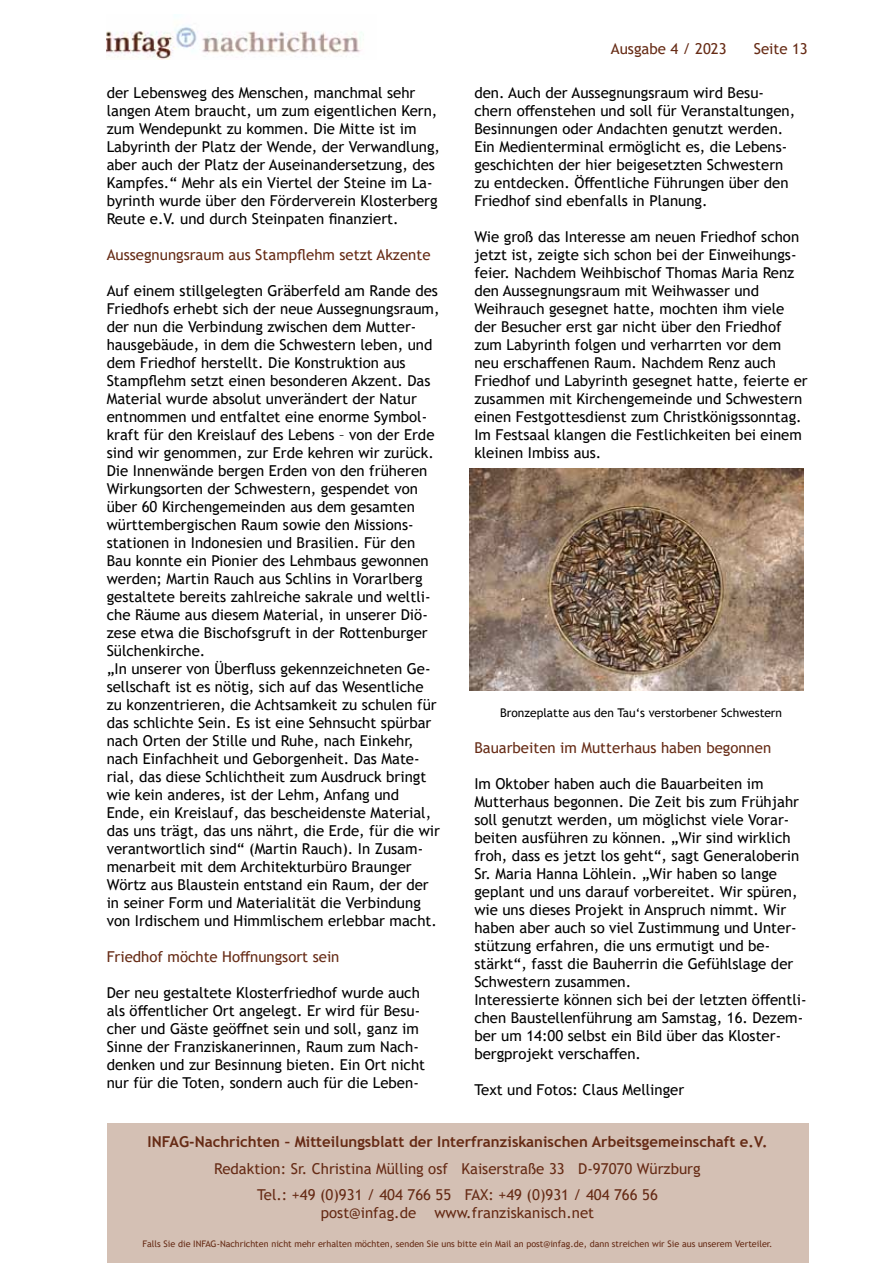
<style>
.page{position:relative;width:893px;height:1263px;background:#fff}
.page>*{position:absolute;margin:0;border:0;box-sizing:border-box;transform-origin:0 0}
.t1{font:15px/18px "Trebuchet MS";color:#000}
.t2{font:15px/26.5px "Trebuchet MS";color:#662b15;text-align:center}
.t3{font:700 15px "Trebuchet MS";color:#662b15}
.t4{font:12px "Trebuchet MS";color:#000}
.t5{font:9px "Trebuchet MS";color:#662b15}
</style>
<div class="page">
<img style="left:106px;top:26px;width:258px;height:34px">
<img style="left:469px;top:468px;width:334px;height:222px">
<div style="left:107px;top:1123px;width:701px;height:140px;background:#d4c0b4"></div>
<p class="t2" style="left:611px;top:35px;width:117px">Ausgabe 4 / 2023</p>
<p class="t2" style="left:754px;top:35px;width:56px">Seite 13</p>
<p class="t1" style="left:107px;top:84px;width:335px">der Lebensweg des Menschen, manchmal sehr langen Atem braucht, um zum eigentlichen Kern, zum Wendepunkt zu kommen. Die Mitte ist im Labyrinth der Platz der Wende, der Verwandlung, aber auch der Platz der Auseinandersetzung, des Kampfes.“ Mehr als ein Viertel der Steine im La&shy;byrinth wurde über den Förderverein Klosterberg Reute e.V. und durch Steinpaten finanziert.</p>
<p class="t2" style="left:107px;top:241px;width:325px">Aussegnungsraum aus Stampflehm setzt Akzente</p>
<p class="t1" style="left:107px;top:282px;width:335px">Auf einem stillgelegten Gräberfeld am Rande des Friedhofs erhebt sich der neue Aussegnungsraum, der nun die Verbindung zwischen dem Mutter&shy;hausgebäude, in dem die Schwestern leben, und dem Friedhof herstellt. Die Konstruktion aus Stampflehm setzt einen besonderen Akzent. Das Material wurde absolut unverändert der Natur entnommen und entfaltet eine enorme Symbol&shy;kraft für den Kreislauf des Lebens – von der Erde sind wir genommen, zur Erde kehren wir zurück.<br>Die Innenwände bergen Erden von den früheren Wirkungsorten der Schwestern, gespendet von über 60 Kirchengemeinden aus dem gesamten württembergischen Raum sowie den Missions&shy;stationen in Indonesien und Brasilien. Für den Bau konnte ein Pionier des Lehmbaus gewonnen werden; Martin Rauch aus Schlins in Vorarlberg gestaltete bereits zahlreiche sakrale und weltli&shy;che Räume aus diesem Material, in unserer Diö&shy;zese etwa die Bischofsgruft in der Rottenburger Sülchenkirche.<br>„In unserer von Überfluss gekennzeichneten Ge&shy;sellschaft ist es nötig, sich auf das Wesentliche zu konzentrieren, die Achtsamkeit zu schulen für das schlichte Sein. Es ist eine Sehnsucht spürbar nach Orten der Stille und Ruhe, nach Einkehr, nach Einfachheit und Geborgenheit. Das Mate&shy;rial, das diese Schlichtheit zum Ausdruck bringt wie kein anderes, ist der Lehm, Anfang und Ende, ein Kreislauf, das bescheidenste Material, das uns trägt, das uns nährt, die Erde, für die wir verantwortlich sind“ (Martin Rauch). In Zusam&shy;menarbeit mit dem Architekturbüro Braunger Wörtz aus Blaustein entstand ein Raum, der der in seiner Form und Materialität die Verbindung von Irdischem und Himmlischem erlebbar macht.</p>
<p class="t2" style="left:107px;top:943px;width:234px">Friedhof möchte Hoffnungsort sein</p>
<p class="t1" style="left:107px;top:984px;width:320px">Der neu gestaltete Klosterfriedhof wurde auch als öffentlicher Ort angelegt. Er wird für Besu&shy;cher und Gäste geöffnet sein und soll, ganz im Sinne der Franziskanerinnen, Raum zum Nach&shy;denken und zur Besinnung bieten. Ein Ort nicht nur für die Toten, sondern auch für die Leben-</p>
<p class="t1" style="left:474px;top:84px;width:322px">den. Auch der Aussegnungsraum wird Besu&shy;chern offenstehen und soll für Veranstaltungen, Besinnungen oder Andachten genutzt werden.<br>Ein Medienterminal ermöglicht es, die Lebens&shy;geschichten der hier beigesetzten Schwestern zu entdecken. Öffentliche Führungen über den Friedhof sind ebenfalls in Planung.</p>
<p class="t1" style="left:474px;top:228px;width:335px">Wie groß das Interesse am neuen Friedhof schon jetzt ist, zeigte sich schon bei der Einweihungs&shy;feier. Nachdem Weihbischof Thomas Maria Renz den Aussegnungsraum mit Weihwasser und Weihrauch gesegnet hatte, mochten ihm viele der Besucher erst gar nicht über den Friedhof zum Labyrinth folgen und verharrten vor dem neu erschaffenen Raum. Nachdem Renz auch Friedhof und Labyrinth gesegnet hatte, feierte er zusammen mit Kirchengemeinde und Schwestern einen Festgottesdienst zum Christkönigssonntag.<br>Im Festsaal klangen die Festlichkeiten bei einem kleinen Imbiss aus.</p>
<p class="t4" style="left:500px;top:706px;width:284px">Bronzeplatte aus den Tau‘s verstorbener Schwestern</p>
<p class="t2" style="left:474px;top:735px;width:298px">Bauarbeiten im Mutterhaus haben begonnen</p>
<p class="t1" style="left:474px;top:775px;width:334px">Im Oktober haben auch die Bauarbeiten im Mutterhaus begonnen. Die Zeit bis zum Frühjahr soll genutzt werden, um möglichst viele Vorar&shy;beiten ausführen zu können. „Wir sind wirklich froh, dass es jetzt los geht“, sagt Generaloberin Sr. Maria Hanna Löhlein. „Wir haben so lange geplant und uns darauf vorbereitet. Wir spüren, wie uns dieses Projekt in Anspruch nimmt. Wir haben aber auch so viel Zustimmung und Unter&shy;stützung erfahren, die uns ermutigt und be&shy;stärkt“, fasst die Bauherrin die Gefühlslage der Schwestern zusammen.<br>Interessierte können sich bei der letzten öffentli&shy;chen Baustellenführung am Samstag, 16. Dezem&shy;ber um 14:00 selbst ein Bild über das Kloster&shy;bergprojekt verschaffen.</p>
<p class="t1" style="left:474px;top:1081px;width:211px">Text und Fotos: Claus Mellinger</p>
<p class="t3" style="left:148px;top:1132px;width:621px">INFAG-Nachrichten – Mitteilungsblatt der Interfranziskanischen Arbeitsgemeinschaft e.V.</p>
<p class="t2" style="left:214px;top:1155px;width:488px">Redaktion: Sr. Christina Mülling osf Kaiserstraße 33 D-97070 Würzburg<br>Tel.: +49 (0)931 / 404 766 55 FAX: +49 (0)931 / 404 766 56</p>
<p class="t2" style="left:321px;top:1199px;width:275px">post@infag.de www.franziskanisch.net</p>
<p class="t5" style="left:142px;top:1238px;width:632px">Falls Sie die INFAG-Nachrichten nicht mehr erhalten möchten, senden Sie uns bitte ein Mail an post@infag.de, dann streichen wir Sie aus unserem Verteiler.</p>
</div>
